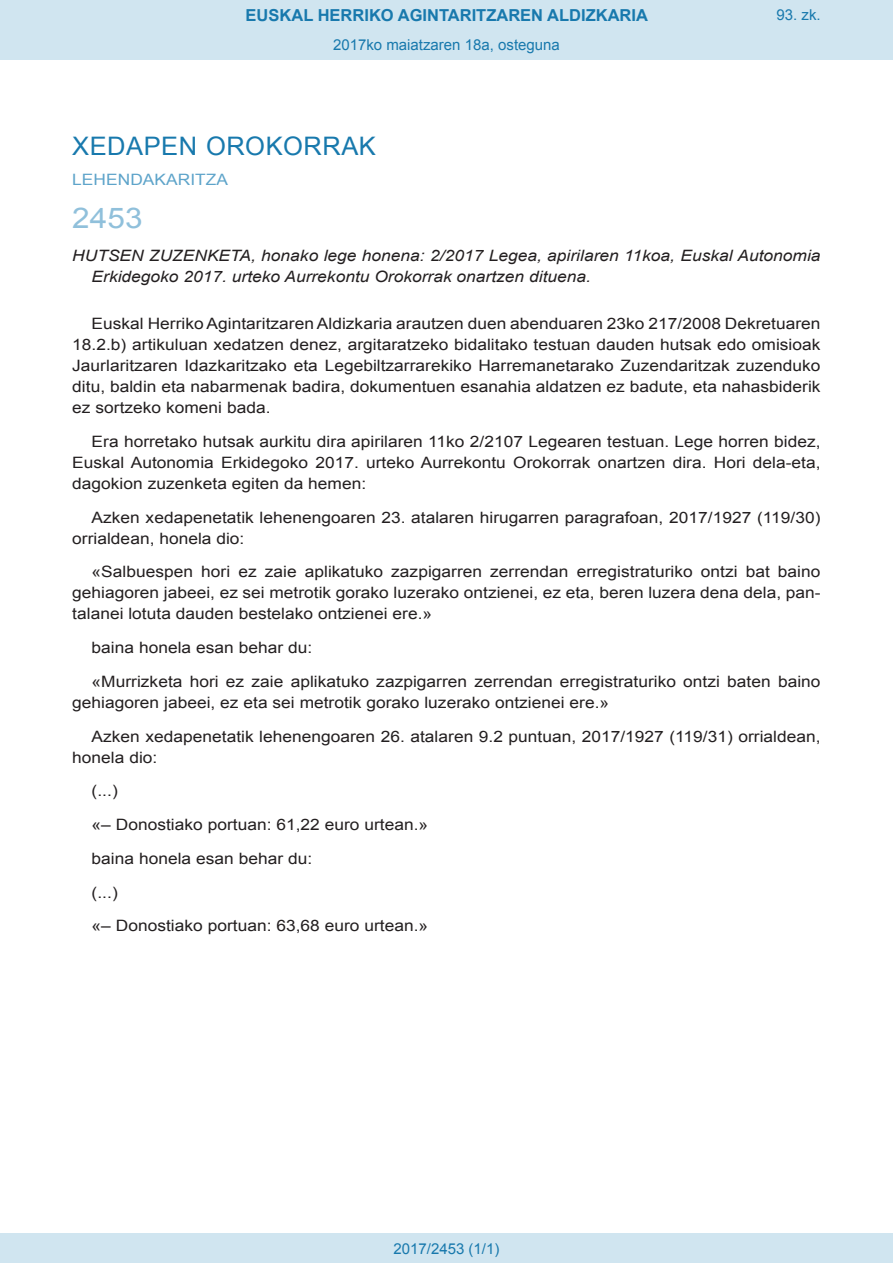
<style>
.page{position:relative;width:893px;height:1263px;background:#fff}
.page>*{position:absolute;margin:0;border:0;box-sizing:border-box;transform-origin:0 0}
.BOPVOrden{font:28.5px "Arial";color:#90c0db;scale:1.11 1}
.BOPVSeccion{font:25.5px "Arial";letter-spacing:.02em;color:#1879ad}
.t1{font:700 16.5px "Arial";color:#1879ad}
.BOPVDetalle{font:15.6px/21px "Arial";color:#231f20;text-align:justify;scale:1.11 1}
.BOPVTitulo{font:italic 15.6px/21px "Arial";color:#231f20;scale:1.11 1}
.BOPVOrganismo{font:15.6px "Arial";letter-spacing:.005em;color:#5ea4ca;scale:1.11 1}
.Paginacion_Centro{font:15px "Arial";color:#1879ad}
</style>
<div class="page">
<div style="left:0;top:0;width:893px;height:60px;background:#d0e5f0"></div>
<div style="left:0;top:1233px;width:893px;height:30px;background:#d0e5f0"></div>
<p class="t1" style="left:246px;top:4px;width:404px">EUSKAL HERRIKO AGINTARITZAREN ALDIZKARIA</p>
<p class="Paginacion_Centro" style="left:333px;top:35px;width:228px">2017ko maiatzaren 18a, osteguna</p>
<p class="Paginacion_Centro" style="left:776px;top:5px;width:46px">93. zk.</p>
<p class="BOPVSeccion" style="left:72px;top:129px;width:305px">XEDAPEN OROKORRAK</p>
<p class="BOPVOrganismo" style="left:72px;top:169px;width:142px">LEHENDAKARITZA</p>
<p class="BOPVOrden" style="left:72px;top:199px;width:65px">2453</p>
<p class="BOPVTitulo" style="left:92px;top:246px;width:658px;text-indent:-19px">HUTSEN ZUZENKETA, honako lege honena: 2/2017 Legea, apirilaren 11koa, Euskal Autonomia<br>Erkidegoko 2017. urteko Aurrekontu Orokorrak onartzen dituena.</p>
<p class="BOPVDetalle" style="left:72px;top:313px;width:676px;text-indent:19px">Euskal Herriko Agintaritzaren Aldizkaria arautzen duen abenduaren 23ko 217/2008 Dekretuaren 18.2.b) artikuluan xedatzen denez, argitaratzeko bidalitako testuan dauden hutsak edo omisioak Jaurlaritzaren Idazkaritzako eta Legebiltzarrarekiko Harremanetarako Zuzendaritzak zuzenduko ditu, baldin eta nabarmenak badira, dokumentuen esanahia aldatzen ez badute, eta nahasbiderik ez sortzeko komeni bada.</p>
<p class="BOPVDetalle" style="left:72px;top:431px;width:676px;text-indent:19px">Era horretako hutsak aurkitu dira apirilaren 11ko 2/2107 Legearen testuan. Lege horren bidez, Euskal Autonomia Erkidegoko 2017. urteko Aurrekontu Orokorrak onartzen dira. Hori dela-eta, dagokion zuzenketa egiten da hemen:</p>
<p class="BOPVDetalle" style="left:72px;top:507px;width:676px;text-indent:19px">Azken xedapenetatik lehenengoaren 23. atalaren hirugarren paragrafoan, 2017/1927 (119/30) orrialdean, honela dio:</p>
<p class="BOPVDetalle" style="left:72px;top:561px;width:676px;text-indent:19px">«Salbuespen hori ez zaie aplikatuko zazpigarren zerrendan erregistraturiko ontzi bat baino gehiagoren jabeei, ez sei metrotik gorako luzerako ontzienei, ez eta, beren luzera dena dela, pan&shy;talanei lotuta dauden bestelako ontzienei ere.»</p>
<p class="BOPVDetalle" style="left:92px;top:637px;width:200px">baina honela esan behar du:</p>
<p class="BOPVDetalle" style="left:72px;top:671px;width:676px;text-indent:19px">«Murrizketa hori ez zaie aplikatuko zazpigarren zerrendan erregistraturiko ontzi baten baino gehiagoren jabeei, ez eta sei metrotik gorako luzerako ontzienei ere.»</p>
<p class="BOPVDetalle" style="left:72px;top:726px;width:676px;text-indent:19px">Azken xedapenetatik lehenengoaren 26. atalaren 9.2 puntuan, 2017/1927 (119/31) orrialdean, honela dio:</p>
<p class="BOPVDetalle" style="left:92px;top:780px;width:25px">(...)</p>
<p class="BOPVDetalle" style="left:92px;top:814px;width:305px">«– Donostiako portuan: 61,22 euro urtean.»</p>
<p class="BOPVDetalle" style="left:92px;top:848px;width:200px">baina honela esan behar du:</p>
<p class="BOPVDetalle" style="left:92px;top:882px;width:25px">(...)</p>
<p class="BOPVDetalle" style="left:92px;top:915px;width:305px">«– Donostiako portuan: 63,68 euro urtean.»</p>
<p class="Paginacion_Centro" style="left:393px;top:1238px;width:107px">2017/2453 (1/1)</p>
</div>
